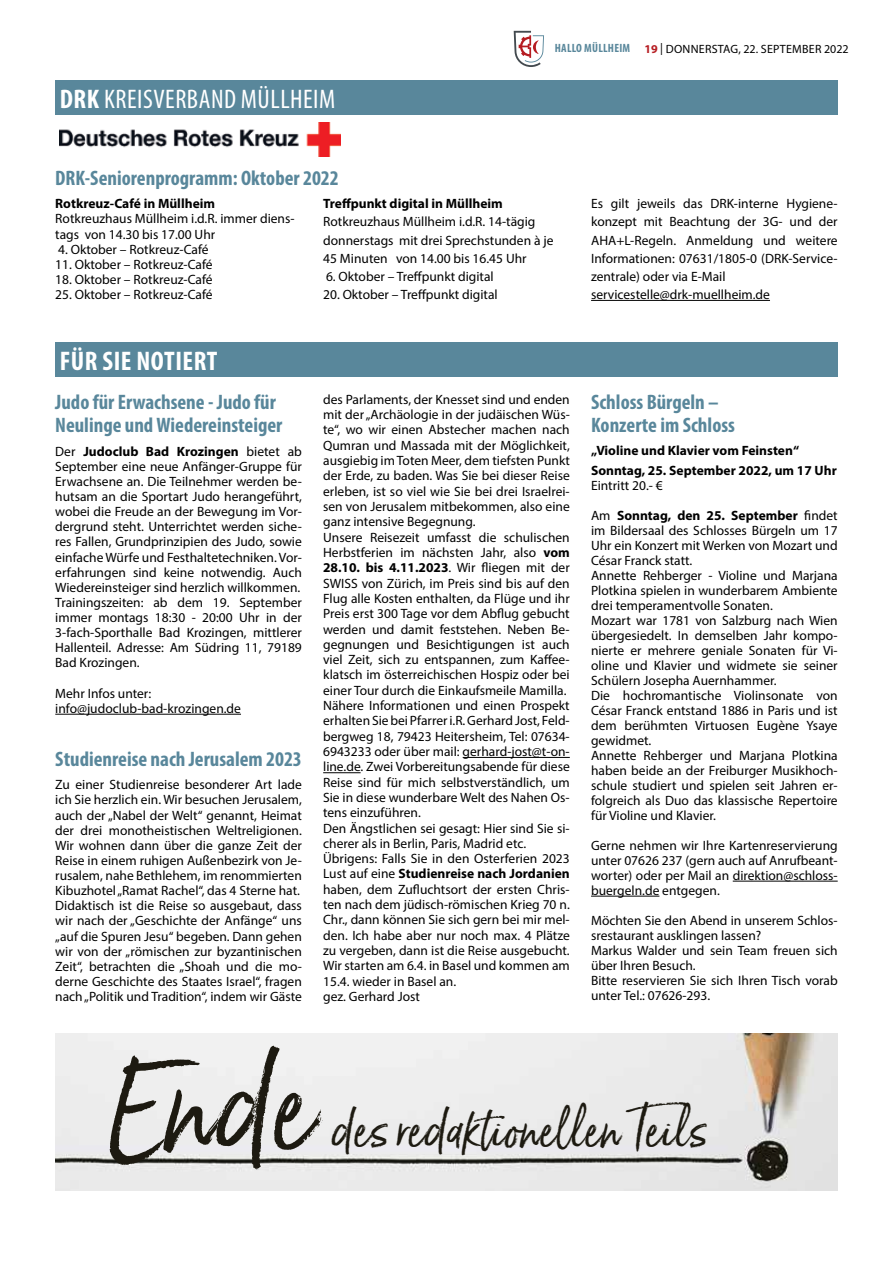
<style>
.page{position:relative;width:893px;height:1263px;background:#fff}
.page>*{position:absolute;margin:0;border:0;box-sizing:border-box;transform-origin:0 0}
.t1{font:120.6px "Born Ready";color:#1d1a11}
.t2{font:47.25px "Born Ready";color:#1d1a11}
.t3{font:condensed 27px "Myriad Pro";letter-spacing:.02em;color:#fff}
.t4{font:700 condensed 27px "Myriad Pro";letter-spacing:.02em;color:#fff}
.t5{font:700 condensed 21px/22.5px "Myriad Pro";color:#59879b}
.t6{font:13.5px/15.3px "Myriad Pro";color:#000}
.t7{font:700 13.5px/19.2px "Myriad Pro";color:#000}
.t8{font:12px "Myriad Pro";letter-spacing:.02em;color:#000}
.t9{font:700 condensed 12px "Myriad Pro";letter-spacing:.02em;color:#59879b}
.s1{font-weight:700}
.s2{font-weight:700;color:#b61d22}
</style>
<div class="page">
<svg style="left:514px;top:31px;width:30px;height:36px"></svg>
<hr style="left:591px;top:300px;width:179px;height:1px;background:#000">
<hr style="left:463px;top:757px;width:107px;height:1px;background:#000">
<hr style="left:323px;top:772px;width:38px;height:1px;background:#000">
<hr style="left:733px;top:881px;width:105px;height:1px;background:#000">
<hr style="left:591px;top:896px;width:68px;height:1px;background:#000">
<div style="left:55px;top:81px;width:783px;height:34px;background:#59879b"></div>
<img style="left:60px;top:122px;width:280px;height:34px">
<div style="left:55px;top:343px;width:783px;height:34px;background:#59879b"></div>
<hr style="left:55px;top:714px;width:186px;height:1px;background:#000">
<img style="left:55px;top:1033px;width:783px;height:158px">
<h3 class="t3" style="left:60px;top:83px;width:277px"><span class="s1">DRK</span> KREISVERBAND MÜLLHEIM</h3>
<p class="t9" style="left:555px;top:40px;width:76px">Hallo Müllheim</p>
<p class="t8" style="left:644px;top:42px;width:206px"><span class="s2">19</span> | Donnerstag, 22. September 2022</p>
<h3 class="t5" style="left:55px;top:166px;width:285px">DRK-Seniorenprogramm: Oktober 2022</h3>
<p class="t7" style="left:55px;top:194px;width:161px">Rotkreuz-Café in Müllheim</p>
<p class="t6" style="left:55px;top:211px;width:241px">Rotkreuzhaus Müllheim i.d.R. immer diens&shy;tags von 14.30 bis 17.00 Uhr</p>
<p class="t6" style="left:58px;top:241px;width:152px">4. Oktober – Rotkreuz-Café</p>
<p class="t6" style="left:55px;top:256px;width:159px">11. Oktober – Rotkreuz-Café</p>
<p class="t6" style="left:55px;top:272px;width:159px">18. Oktober – Rotkreuz-Café</p>
<p class="t6" style="left:55px;top:287px;width:159px">25. Oktober – Rotkreuz-Café</p>
<p class="t7" style="left:323px;top:194px;width:181px">Treffpunkt digital in Müllheim</p>
<p class="t6" style="left:323px;top:213px;width:232px;line-height:18.1px">Rotkreuzhaus Müllheim i.d.R. 14-tägig donnerstags mit drei Sprechstunden à je<br>45 Minuten von 14.00 bis 16.45 Uhr</p>
<p class="t6" style="left:326px;top:269px;width:169px">6. Oktober – Treffpunkt digital</p>
<p class="t6" style="left:323px;top:287px;width:176px">20. Oktober – Treffpunkt digital</p>
<p class="t6" style="left:591px;top:194px;width:248px;line-height:18.1px">Es gilt jeweils das DRK-interne Hygiene&shy;konzept mit Beachtung der 3G- und der AHA+L-Regeln. Anmeldung und weitere Informationen: 07631/1805-0 (DRK-Service&shy;zentrale) oder via E-Mail servicestelle@drk-muellheim.de</p>
<h3 class="t4" style="left:60px;top:344px;width:159px">FÜR SIE NOTIERT</h3>
<h3 class="t5" style="left:55px;top:391px;width:229px">Judo für Erwachsene - Judo für<br>Neulinge und Wiedereinsteiger</h3>
<p class="t6" style="left:55px;top:443px;width:248px">Der <span class="s1">Judoclub Bad Krozingen</span> bietet ab September eine neue Anfänger-Gruppe für Erwachsene an. Die Teilnehmer werden be&shy;hutsam an die Sportart Judo herangeführt, wobei die Freude an der Bewegung im Vor&shy;dergrund steht. Unterrichtet werden siche&shy;res Fallen, Grundprinzipien des Judo, sowie einfache Würfe und Festhaltetechniken. Vor&shy;erfahrungen sind keine notwendig. Auch Wiedereinsteiger sind herzlich willkommen.<br>Trainingszeiten: ab dem 19. September immer montags 18:30 - 20:00 Uhr in der 3-fach-Sporthalle Bad Krozingen, mittlerer Hallenteil. Adresse: Am Südring 11, 79189<br>Bad Krozingen.</p>
<p class="t6" style="left:55px;top:685px;width:187px">Mehr Infos unter: info@judoclub-bad-krozingen.de</p>
<h3 class="t5" style="left:55px;top:747px;width:248px">Studienreise nach Jerusalem 2023</h3>
<p class="t6" style="left:55px;top:777px;width:248px">Zu einer Studienreise besonderer Art lade ich Sie herzlich ein. Wir besuchen Jerusalem, auch der „Nabel der Welt“ genannt, Heimat der drei monotheistischen Weltreligionen.<br>Wir wohnen dann über die ganze Zeit der Reise in einem ruhigen Außenbezirk von Je&shy;rusalem, nahe Bethlehem, im renommierten Kibuzhotel „Ramat Rachel“, das 4 Sterne hat.<br>Didaktisch ist die Reise so ausgebaut, dass wir nach der „Geschichte der Anfänge“ uns „auf die Spuren Jesu“ begeben. Dann gehen wir von der „römischen zur byzantinischen Zeit“, betrachten die „Shoah und die mo&shy;derne Geschichte des Staates Israel“, fragen nach „Politik und Tradition“, indem wir Gäste</p>
<p class="t6" style="left:323px;top:391px;width:248px">des Parlaments, der Knesset sind und enden mit der „Archäologie in der judäischen Wüs&shy;te“, wo wir einen Abstecher machen nach Qumran und Massada mit der Möglichkeit, ausgiebig im Toten Meer, dem tiefsten Punkt der Erde, zu baden. Was Sie bei dieser Reise erleben, ist so viel wie Sie bei drei Israelrei&shy;sen von Jerusalem mitbekommen, also eine ganz intensive Begegnung.<br>Unsere Reisezeit umfasst die schulischen Herbstferien im nächsten Jahr, also <span class="s1">vom 28.10. bis 4.11.2023</span>. Wir fliegen mit der SWISS von Zürich, im Preis sind bis auf den Flug alle Kosten enthalten, da Flüge und ihr Preis erst 300 Tage vor dem Abflug gebucht werden und damit feststehen. Neben Be&shy;gegnungen und Besichtigungen ist auch viel Zeit, sich zu entspannen, zum Kaffee&shy;klatsch im österreichischen Hospiz oder bei einer Tour durch die Einkaufsmeile Mamilla.<br>Nähere Informationen und einen Prospekt erhalten Sie bei Pfarrer i.R. Gerhard Jost, Feld&shy;bergweg 18, 79423 Heitersheim, Tel: 07634- 6943233 oder über mail: gerhard-jost@t-on&shy;line.de. Zwei Vorbereitungsabende für diese Reise sind für mich selbstverständlich, um Sie in diese wunderbare Welt des Nahen Os&shy;tens einzuführen.<br>Den Ängstlichen sei gesagt: Hier sind Sie si&shy;cherer als in Berlin, Paris, Madrid etc.<br>Übrigens: Falls Sie in den Osterferien 2023<br>Lust auf eine <span class="s1">Studienreise nach Jordanien </span>haben, dem Zufluchtsort der ersten Chris&shy;ten nach dem jüdisch-römischen Krieg 70 n.<br>Chr., dann können Sie sich gern bei mir mel&shy;den. Ich habe aber nur noch max. 4 Plätze zu vergeben, dann ist die Reise ausgebucht.<br>Wir starten am 6.4. in Basel und kommen am 15.4. wieder in Basel an.<br>gez. Gerhard Jost</p>
<h3 class="t5" style="left:591px;top:391px;width:145px">Schloss Bürgeln –<br>Konzerte im Schloss</h3>
<p class="t7" style="left:591px;top:441px;width:247px">„Violine und Klavier vom Feinsten“<br>Sonntag, 25. September 2022, um 17 Uhr</p>
<p class="t6" style="left:591px;top:477px;width:73px">Eintritt 20.- €</p>
<p class="t6" style="left:591px;top:507px;width:248px">Am <span class="s1">Sonntag, den 25. September</span> findet im Bildersaal des Schlosses Bürgeln um 17<br>Uhr ein Konzert mit Werken von Mozart und César Franck statt.<br>Annette Rehberger - Violine und Marjana Plotkina spielen in wunderbarem Ambiente drei temperamentvolle Sonaten.<br>Mozart war 1781 von Salzburg nach Wien übergesiedelt. In demselben Jahr kompo&shy;nierte er mehrere geniale Sonaten für Vi&shy;oline und Klavier und widmete sie seiner Schülern Josepha Auernhammer.<br>Die hochromantische Violinsonate von César Franck entstand 1886 in Paris und ist dem berühmten Virtuosen Eugène Ysaye gewidmet.<br>Annette Rehberger und Marjana Plotkina haben beide an der Freiburger Musikhoch&shy;schule studiert und spielen seit Jahren er&shy;folgreich als Duo das klassische Repertoire für Violine und Klavier.</p>
<p class="t6" style="left:591px;top:837px;width:248px;text-align:justify">Gerne nehmen wir Ihre Kartenreservierung unter 07626 237 (gern auch auf Anrufbeant&shy;worter) oder per Mail an direktion@schloss&shy;buergeln.de entgegen.</p>
<p class="t6" style="left:591px;top:912px;width:248px">Möchten Sie den Abend in unserem Schlos&shy;srestaurant ausklingen lassen?<br>Markus Walder und sein Team freuen sich über Ihren Besuch.<br>Bitte reservieren Sie sich Ihren Tisch vorab unter Tel.: 07626-293.</p>
<h1 class="t1" style="left:108px;top:1032px;width:208px">Ende</h1>
<h2 class="t2" style="left:332px;top:1101px;width:378px">des redaktionellen Teils</h2>
</div>
